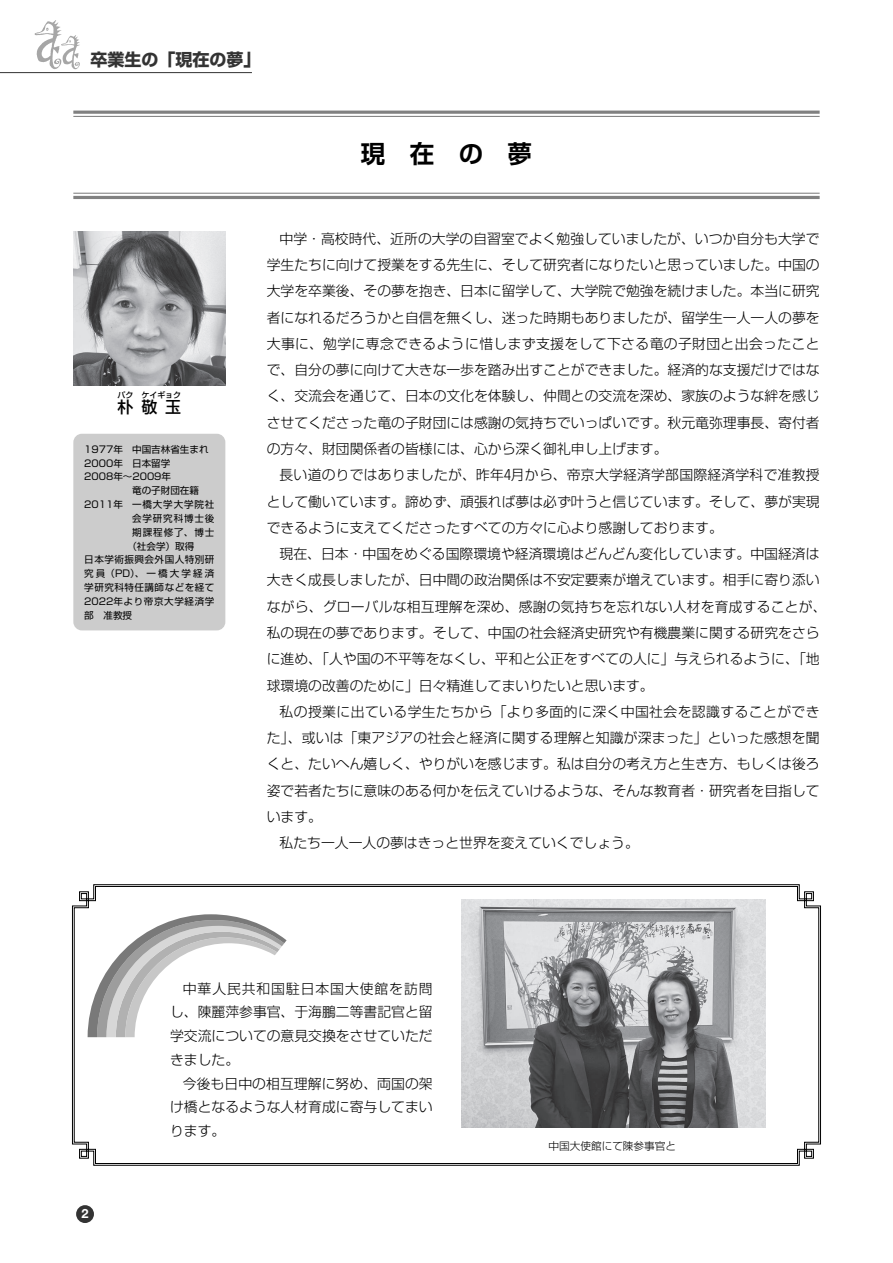
<style>
.page{position:relative;width:893px;height:1263px;background:#fff}
.page>*{position:absolute;margin:0;border:0;box-sizing:border-box;transform-origin:0 0}
.t1{font:700 24.45px "Shin Go Pr 6 De";color:#000}
.t2{font:700 16.95px "Shin Go Pr 6";color:#333}
.t3{font:500 15.9px "Shin Go Pr 6";color:#000}
.t4{font:300 13.8px/26.2px "Shin Go Pr 6";color:#000;text-align:justify}
.t5{font:300 13.8px "Shin Go Pr 6";letter-spacing:.03em;color:#000}
.t6{font:700 12.75px "Helvetica Neue LT Std";color:#fff}
.t7{font:300 10.65px "Shin Go Pr 6";color:#000}
.t8{font:9.6px "Shin Go Pr 6";letter-spacing:.05em;color:#000}
.t9{font:9.6px "Shin Go Pr 6";color:#000}
.t10{font:9.6px "Shin Go Pr 6";letter-spacing:.085em;color:#000}
.t11{font:9.6px "Shin Go Pr 6";letter-spacing:.22em;color:#000}
.t12{font:500 7.95px "Shin Go Pr 6";color:#000}
</style>
<div class="page">
<div style="left:76px;top:1205px;width:18px;height:18px;background:#333;border-radius:50%"></div>
<svg style="left:35px;top:20px;width:45px;height:49px"></svg>
<hr style="left:0;top:72px;width:252px;height:1px;background:#333">
<img style="left:73px;top:231px;width:152px;height:155px">
<hr style="left:73px;top:196px;width:747px;height:3px;background:#808080">
<hr style="left:73px;top:193px;width:747px;height:1px;background:#808080">
<hr style="left:73px;top:111px;width:747px;height:3px;background:#808080">
<hr style="left:73px;top:116px;width:747px;height:1px;background:#808080">
<div style="left:73px;top:434px;width:152px;height:196px;background:#ccc;border-radius:9px"></div>
<svg style="left:74px;top:886px;width:745px;height:278px"></svg>
<img style="left:461px;top:900px;width:304px;height:228px">
<svg style="left:88px;top:914px;width:199px;height:123px"></svg>
<p class="t2" style="left:90px;top:46px;width:172px">卒業生の「現在の夢」</p>
<p class="t12" style="left:141px;top:388px;width:41px">ケイギョク</p>
<p class="t3" style="left:165px;top:394px;width:17px">玉</p>
<p class="t9" style="left:84px;top:441px;width:126px">1977年 中国吉林省生まれ</p>
<p class="t9" style="left:84px;top:455px;width:88px">2000年 日本留学</p>
<p class="t9" style="left:84px;top:469px;width:88px">2008年～2009年</p>
<p class="t9" style="left:132px;top:483px;width:68px">竜の子財団在籍</p>
<p class="t10" style="left:84px;top:496px;width:132px">2011年 一橋大学大学院社</p>
<p class="t10" style="left:132px;top:510px;width:84px">会学研究科博士後</p>
<p class="t8" style="left:132px;top:524px;width:84px">期課程修了、博士</p>
<p class="t8" style="left:127px;top:538px;width:68px">（社会学）取得</p>
<p class="t8" style="left:84px;top:552px;width:132px">日本学術振興会外国人特別研</p>
<p class="t11" style="left:84px;top:566px;width:132px">究員（PD）、一橋大学経済</p>
<p class="t8" style="left:84px;top:579px;width:132px">学研究科特任講師などを経て</p>
<p class="t8" style="left:84px;top:593px;width:132px">2022年より帝京大学経済学</p>
<p class="t8" style="left:84px;top:607px;width:49px">部　准教授</p>
<p class="t12" style="left:117px;top:388px;width:17px">パク</p>
<p class="t3" style="left:141px;top:394px;width:17px">敬</p>
<p class="t3" style="left:117px;top:394px;width:17px">朴</p>
<h1 class="t1" style="left:361px;top:134px;width:173px">現　在　の　夢</h1>
<p class="t4" style="left:267px;top:224px;width:554px;text-indent:13px">中学・高校時代、近所の大学の自習室でよく勉強していましたが、いつか自分も大学で学生たちに向けて授業をする先生に、そして研究者になりたいと思っていました。中国の大学を卒業後、その夢を抱き、日本に留学して、大学院で勉強を続けました。本当に研究者になれるだろうかと自信を無くし、迷った時期もありましたが、留学生一人一人の夢を大事に、勉学に専念できるように惜しまず支援をして下さる竜の子財団と出会ったことで、自分の夢に向けて大きな一歩を踏み出すことができました。経済的な支援だけではなく、交流会を通じて、日本の文化を体験し、仲間との交流を深め、家族のような絆を感じさせてくださった竜の子財団には感謝の気持ちでいっぱいです。秋元竜弥理事長、寄付者の方々、財団関係者の皆様には、心から深く御礼申し上げます。</p>
<p class="t4" style="left:267px;top:461px;width:554px;text-indent:13px">長い道のりではありましたが、昨年4月から、帝京大学経済学部国際経済学科で准教授として働いています。諦めず、頑張れば夢は必ず叶うと信じています。そして、夢が実現できるように支えてくださったすべての方々に心より感謝しております。</p>
<p class="t4" style="left:267px;top:539px;width:561px;text-align:left;text-indent:13px">現在、日本・中国をめぐる国際環境や経済環境はどんどん変化しています。中国経済は大きく成長しましたが、日中間の政治関係は不安定要素が増えています。相手に寄り添いながら、グローバルな相互理解を深め、感謝の気持ちを忘れない人材を育成することが、私の現在の夢であります。そして、中国の社会経済史研究や有機農業に関する研究をさらに進め、「人や国の不平等をなくし、平和と公正をすべての人に」与えられるように、「地球環境の改善のために」日々精進してまいりたいと思います。</p>
<p class="t5" style="left:280px;top:700px;width:542px">私の授業に出ている学生たちから「より多面的に深く中国社会を認識することができ</p>
<p class="t4" style="left:267px;top:723px;width:554px">た」、或いは「東アジアの社会と経済に関する理解と知識が深まった」といった感想を聞</p>
<p class="t4" style="left:267px;top:750px;width:554px">くと、たいへん嬉しく、やりがいを感じます。私は自分の考え方と生き方、もしくは後ろ</p>
<p class="t4" style="left:267px;top:776px;width:554px">姿で若者たちに意味のある何かを伝えていけるような、そんな教育者・研究者を目指して</p>
<p class="t4" style="left:267px;top:802px;width:57px">います。</p>
<p class="t4" style="left:280px;top:829px;width:361px">私たち一人一人の夢はきっと世界を変えていくでしょう。</p>
<p class="t6" style="left:81px;top:1206px;width:9px">2</p>
<p class="t4" style="left:170px;top:975px;width:264px;line-height:23.7px;text-indent:13px">中華人民共和国駐日本国大使館を訪問し、陳麗萍参事官、于海鵬二等書記官と留学交流についての意見交換をさせていただきました。</p>
<p class="t4" style="left:170px;top:1070px;width:264px;line-height:23.7px;text-indent:13px">今後も日中の相互理解に努め、両国の架け橋となるような人材育成に寄与してまいります。</p>
<p class="t7" style="left:549px;top:1137px;width:129px">中国大使館にて陳参事官と</p>
</div>
